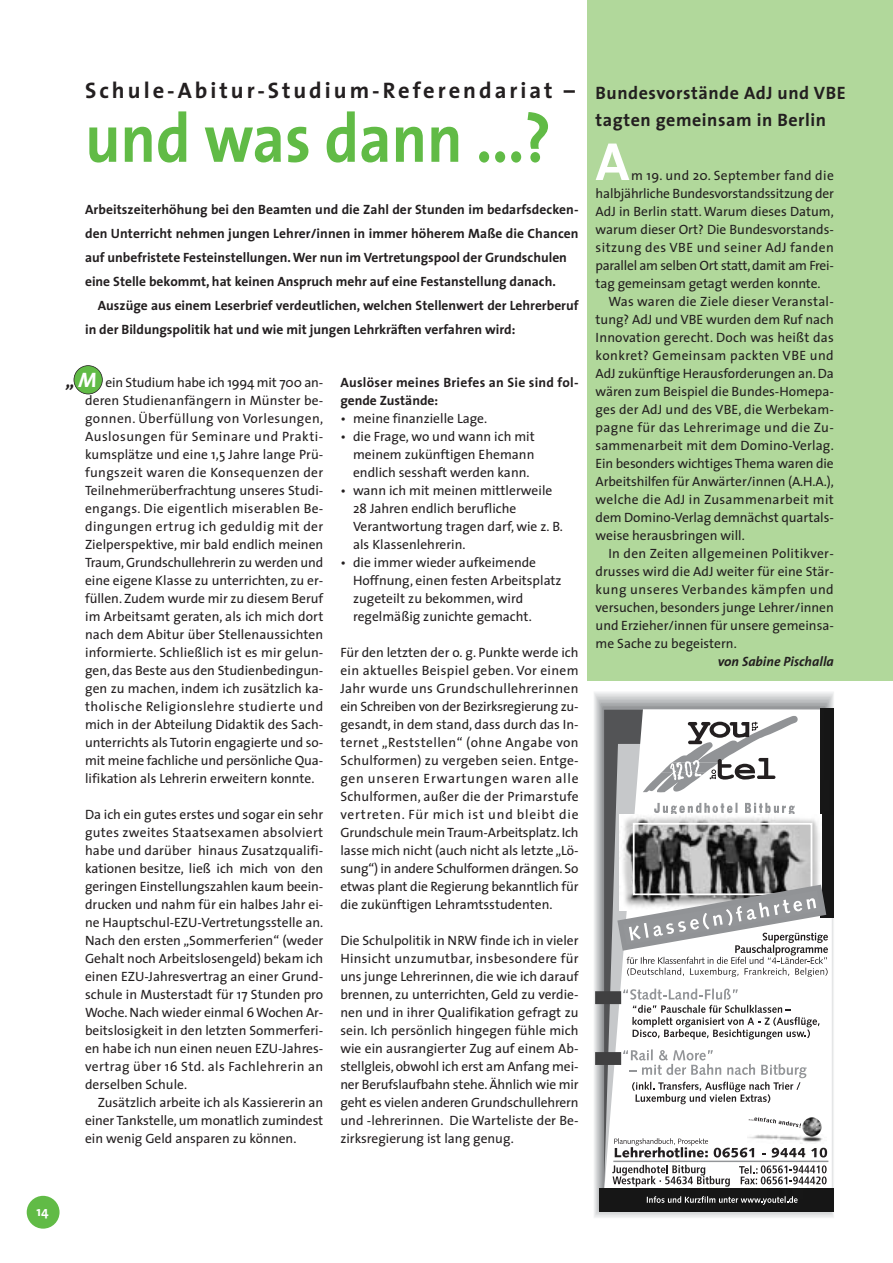
<style>
.page{position:relative;width:893px;height:1263px;background:#fff}
.page>*{position:absolute;margin:0;border:0;box-sizing:border-box;transform-origin:0 0}
.t1{font:700 69px "The Sans";color:#61bb46;scale:.9 1}
.t2{font:700 54px "The Sans";color:#fff}
.t3{font:700 22.5px "The Sans";letter-spacing:.135em;color:#231f20}
.t4{font:700 18px/27px "The Sans";letter-spacing:.03em;color:#231f20}
.t5{font:italic 700 18px "The Sans";color:#231f20}
.t6{font:13.5px/18px "The Sans";color:#231f20;text-align:justify}
.t7{font:700 13.5px/24px "The Sans";color:#231f20}
.t8{font:13.5px "The Sans";letter-spacing:.025em;color:#231f20}
.t9{font:13.5px "The Sans";letter-spacing:.03em;color:#231f20}
.t10{font:700 13.5px/18px "The Sans";letter-spacing:.02em;color:#231f20}
.t11{font:13.5px "The Sans";letter-spacing:-.02em;color:#231f20}
.t12{font:13.5px "The Sans";letter-spacing:.02em;color:#231f20}
.t13{font:13.5px "The Sans";letter-spacing:.035em;color:#231f20}
.t14{font:italic 700 13.5px "The Sans";color:#231f20}
.t15{font:700 13.5px "The Sans";color:#fff}
.s1{font-size:21px;color:#fff}
</style>
<div class="page">
<div style="left:27px;top:1196px;width:33px;height:33px;background:#61bb46;border-radius:50%"></div>
<div style="left:587px;top:0;width:305px;height:680px;background:#b1d89b"></div>
<div style="left:74px;top:366px;width:28px;height:28px;background:#61bb46;border-radius:50%"></div>
<div style="left:74px;top:365px;width:29px;height:29px;border:2px solid #231f20;border-radius:50%"></div>
<svg style="left:604px;top:709px;width:227px;height:479px"></svg>
<svg style="left:642px;top:716px;width:155px;height:77px"></svg>
<svg style="left:745px;top:803px;width:49px;height:12px"></svg>
<svg style="left:654px;top:803px;width:83px;height:12px"></svg>
<div style="left:599px;top:1188px;width:234px;height:24px;background:#161616"></div>
<div style="left:820px;top:709px;width:13px;height:208px;background:#161616"></div>
<img style="left:619px;top:815px;width:202px;height:67px">
<div style="left:632px;top:823px;width:180px;height:72px;border:2px solid #fff"></div>
<svg style="left:614px;top:882px;width:215px;height:95px"></svg>
<div style="left:595px;top:991px;width:26px;height:13px;background:#404041"></div>
<svg style="left:623px;top:989px;width:196px;height:50px"></svg>
<div style="left:595px;top:1052px;width:26px;height:13px;background:#404041"></div>
<svg style="left:623px;top:1049px;width:183px;height:55px"></svg>
<img style="left:747px;top:1134px;width:79px;height:9px">
<svg style="left:748px;top:1117px;width:53px;height:11px"></svg>
<img style="left:802px;top:1117px;width:19px;height:20px;border-radius:50%">
<svg style="left:612px;top:1165px;width:117px;height:22px"></svg>
<svg style="left:739px;top:1165px;width:87px;height:19px"></svg>
<svg style="left:771px;top:1148px;width:34px;height:10px"></svg>
<svg style="left:811px;top:1148px;width:16px;height:10px"></svg>
<svg style="left:614px;top:1138px;width:140px;height:20px"></svg>
<svg style="left:646px;top:1196px;width:151px;height:9px"></svg>
<hr style="left:613px;top:1161px;width:215px;height:1px;background:#939598">
<h3 class="t3" style="left:85px;top:82px;width:491px">Schule-Abitur-Studium-Referendariat –</h3>
<h1 class="t1" style="left:85px;top:113px;width:519px">und was dann ...?</h1>
<p class="t7" style="left:85px;top:199px;width:495px">Arbeitszeiterhöhung bei den Beamten und die Zahl der Stunden im bedarfsdecken&shy;den Unterricht nehmen jungen Lehrer/innen in immer höherem Maße die Chancen auf unbefristete Festeinstellungen. Wer nun im Vertretungspool der Grundschulen eine Stelle bekommt, hat keinen Anspruch mehr auf eine Festanstellung danach.</p>
<p class="t7" style="left:85px;top:295px;width:495px;text-indent:13px">Auszüge aus einem Leserbrief verdeutlichen, welchen Stellenwert der Lehrerberuf in der Bildungspolitik hat und wie mit jungen Lehrkräften verfahren wird:</p>
<h3 class="t5" style="left:66px;top:374px;width:32px">„ <span class="s1">M</span></h3>
<p class="t6" style="left:85px;top:375px;width:240px;text-indent:20px">ein Studium habe ich 1994 mit 700 an&shy;deren Studienanfängern in Münster be&shy;gonnen. Überfüllung von Vorlesungen, Auslosungen für Seminare und Prakti&shy;kumsplätze und eine 1,5 Jahre lange Prü&shy;fungszeit waren die Konsequenzen der Teilnehmerüberfrachtung unseres Studi&shy;engangs. Die eigentlich miserablen Be&shy;dingungen ertrug ich geduldig mit der Zielperspektive, mir bald endlich meinen Traum, Grundschullehrerin zu werden und eine eigene Klasse zu unterrichten, zu er&shy;füllen. Zudem wurde mir zu diesem Beruf im Arbeitsamt geraten, als ich mich dort nach dem Abitur über Stellenaussichten informierte. Schließlich ist es mir gelun&shy;gen, das Beste aus den Studienbedingun&shy;gen zu machen, indem ich zusätzlich ka&shy;tholische Religionslehre studierte und mich in der Abteilung Didaktik des Sach&shy;unterrichts als Tutorin engagierte und so&shy;mit meine fachliche und persönliche Qua&shy;lifikation als Lehrerin erweitern konnte.</p>
<p class="t6" style="left:85px;top:807px;width:240px">Da ich ein gutes erstes und sogar ein sehr gutes zweites Staatsexamen absolviert habe und darüber hinaus Zusatzqualifi&shy;kationen besitze, ließ ich mich von den geringen Einstellungszahlen kaum beein&shy;drucken und nahm für ein halbes Jahr ei&shy;ne Hauptschul-EZU-Vertretungsstelle an.<br>Nach den ersten „Sommerferien“ (weder Gehalt noch Arbeitslosengeld) bekam ich einen EZU-Jahresvertrag an einer Grund&shy;schule in Musterstadt für 17 Stunden pro Woche. Nach wieder einmal 6 Wochen Ar&shy;beitslosigkeit in den letzten Sommerferi&shy;en habe ich nun einen neuen EZU-Jahres&shy;vertrag über 16 Std. als Fachlehrerin an derselben Schule.</p>
<p class="t6" style="left:85px;top:1095px;width:240px;text-indent:13px">Zusätzlich arbeite ich als Kassiererin an einer Tankstelle, um monatlich zumindest ein wenig Geld ansparen zu können.</p>
<p class="t10" style="left:340px;top:375px;width:240px">Auslöser meines Briefes an Sie sind fol&shy;gende Zustände:</p>
<p class="t6" style="left:340px;top:411px;width:148px">• meine finanzielle Lage.</p>
<p class="t6" style="left:353px;top:429px;width:183px;text-indent:-13px">• die Frage, wo und wann ich mit meinem zukünftigen Ehemann endlich sesshaft werden kann.</p>
<p class="t6" style="left:353px;top:483px;width:211px;text-align:left;text-indent:-13px">• wann ich mit meinen mittlerweile<br>28 Jahren endlich berufliche<br>Verantwortung tragen darf, wie z. B. als Klassenlehrerin.</p>
<p class="t6" style="left:353px;top:555px;width:210px;text-align:left;text-indent:-13px">• die immer wieder aufkeimende<br>Hoffnung, einen festen Arbeitsplatz zugeteilt zu bekommen, wird regelmäßig zunichte gemacht.</p>
<p class="t6" style="left:340px;top:645px;width:240px">Für den letzten der o. g. Punkte werde ich ein aktuelles Beispiel geben. Vor einem Jahr wurde uns Grundschullehrerinnen ein Schreiben von der Bezirksregierung zu&shy;gesandt, in dem stand, dass durch das In&shy;ternet „Reststellen“ (ohne Angabe von Schulformen) zu vergeben seien. Entge&shy;gen unseren Erwartungen waren alle Schulformen, außer die der Primarstufe vertreten. Für mich ist und bleibt die Grundschule mein Traum-Arbeitsplatz. Ich lasse mich nicht (auch nicht als letzte „Lö&shy;sung“) in andere Schulformen drängen. So etwas plant die Regierung bekanntlich für die zukünftigen Lehramtsstudenten.</p>
<p class="t6" style="left:340px;top:933px;width:240px">Die Schulpolitik in NRW finde ich in vieler Hinsicht unzumutbar, insbesondere für uns junge Lehrerinnen, die wie ich darauf brennen, zu unterrichten, Geld zu verdie&shy;nen und in ihrer Qualifikation gefragt zu sein. Ich persönlich hingegen fühle mich wie ein ausrangierter Zug auf einem Ab&shy;stellgleis, obwohl ich erst am Anfang mei&shy;ner Berufslaufbahn stehe. Ähnlich wie mir geht es vielen anderen Grundschullehrern und -lehrerinnen. Die Warteliste der Be&shy;zirksregierung ist lang genug.</p>
<h3 class="t4" style="left:595px;top:81px;width:252px">Bundesvorstände AdJ und VBE tagten gemeinsam in Berlin</h3>
<h2 class="t2" style="left:595px;top:142px;width:35px">A</h2>
<p class="t8" style="left:631px;top:170px;width:204px">m 19. und 20. September fand die</p>
<p class="t6" style="left:595px;top:186px;width:240px">halbjährliche Bundesvorstandssitzung der</p>
<p class="t6" style="left:595px;top:204px;width:240px">AdJ in Berlin statt. Warum dieses Datum,</p>
<p class="t6" style="left:595px;top:222px;width:240px">warum dieser Ort? Die Bundesvorstands-</p>
<p class="t9" style="left:595px;top:242px;width:240px">sitzung des VBE und seiner AdJ fanden</p>
<p class="t11" style="left:595px;top:260px;width:240px">parallel am selben Ort statt, damit am Frei-</p>
<p class="t6" style="left:595px;top:276px;width:226px">tag gemeinsam getagt werden konnte.</p>
<p class="t12" style="left:608px;top:296px;width:227px">Was waren die Ziele dieser Veranstal-</p>
<p class="t6" style="left:595px;top:312px;width:240px">tung? AdJ und VBE wurden dem Ruf nach</p>
<p class="t6" style="left:595px;top:330px;width:240px">Innovation gerecht. Doch was heißt das</p>
<p class="t9" style="left:595px;top:350px;width:240px">konkret? Gemeinsam packten VBE und</p>
<p class="t6" style="left:595px;top:366px;width:240px">AdJ zukünftige Herausforderungen an. Da</p>
<p class="t6" style="left:595px;top:384px;width:240px">wären zum Beispiel die Bundes-Homepa-</p>
<p class="t6" style="left:595px;top:402px;width:240px">ges der AdJ und des VBE, die Werbekam-</p>
<p class="t8" style="left:595px;top:422px;width:240px">pagne für das Lehrerimage und die Zu-</p>
<p class="t6" style="left:595px;top:438px;width:240px">sammenarbeit mit dem Domino-Verlag.</p>
<p class="t6" style="left:595px;top:456px;width:240px">Ein besonders wichtiges Thema waren die</p>
<p class="t6" style="left:595px;top:474px;width:240px">Arbeitshilfen für Anwärter/innen (A.H.A.),</p>
<p class="t8" style="left:595px;top:494px;width:240px">welche die AdJ in Zusammenarbeit mit</p>
<p class="t6" style="left:595px;top:510px;width:240px">dem Domino-Verlag demnächst quartals-</p>
<p class="t6" style="left:595px;top:528px;width:151px">weise herausbringen will.</p>
<p class="t8" style="left:608px;top:548px;width:227px">In den Zeiten allgemeinen Politikver-</p>
<p class="t6" style="left:595px;top:564px;width:240px">drusses wird die AdJ weiter für eine Stär-</p>
<p class="t13" style="left:595px;top:584px;width:240px">kung unseres Verbandes kämpfen und</p>
<p class="t6" style="left:595px;top:600px;width:240px">versuchen, besonders junge Lehrer/innen</p>
<p class="t6" style="left:595px;top:618px;width:240px">und Erzieher/innen für unsere gemeinsa-</p>
<p class="t6" style="left:595px;top:636px;width:143px">me Sache zu begeistern.</p>
<p class="t14" style="left:718px;top:656px;width:117px">von Sabine Pischalla</p>
<p class="t15" style="left:36px;top:1206px;width:14px">14</p>
</div>
